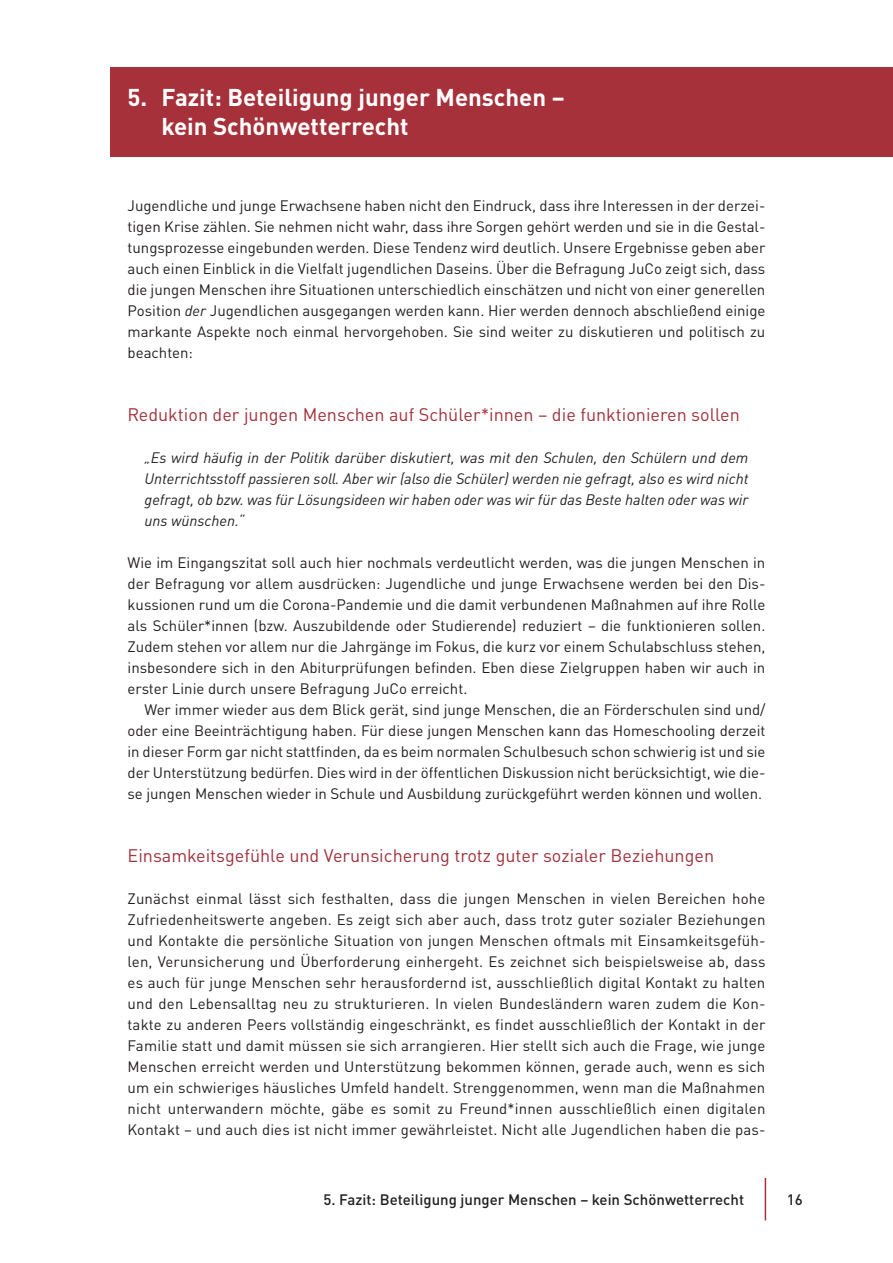
<style>
.page{position:relative;width:893px;height:1263px;background:#fff}
.page>*{position:absolute;margin:0;border:0;box-sizing:border-box;transform-origin:0 0}
.Überschrift_1{font:700 24px/28.8px "DIN Pro";color:#fff}
.Überschrift_3{font:18px "DIN Pro";color:#a1323d}
.Standard__nachfolgen{font:15px/21px "DIN Pro";color:#231f20;text-align:justify}
.Zitat{font:italic 15px/21px "DIN Pro";color:#231f20;text-align:justify}
.t1{font:500 15px "DIN Pro";color:#231f20}
.s1{font-style:italic}
</style>
<div class="page">
<hr style="left:765px;top:1178px;width:1px;height:42px;background:#a7313b">
<div style="left:111px;top:67px;width:782px;height:89px;background:#a7313b"></div>
<p class="Überschrift_1" style="left:162px;top:80px;width:405px;text-indent:-34px">5. Fazit: Beteiligung junger Menschen – kein Schönwetterrecht</p>
<p class="Standard__nachfolgen" style="left:128px;top:194px;width:639px">Jugendliche und junge Erwachsene haben nicht den Eindruck, dass ihre Interessen in der derzei&shy;tigen Krise zählen. Sie nehmen nicht wahr, dass ihre Sorgen gehört werden und sie in die Gestal&shy;tungsprozesse eingebunden werden. Diese Tendenz wird deutlich. Unsere Ergebnisse geben aber auch einen Einblick in die Vielfalt jugendlichen Daseins. Über die Befragung JuCo zeigt sich, dass die jungen Menschen ihre Situationen unterschiedlich einschätzen und nicht von einer generellen Position <span class="s1">der</span> Jugendlichen ausgegangen werden kann. Hier werden dennoch abschließend einige markante Aspekte noch einmal hervorgehoben. Sie sind weiter zu diskutieren und politisch zu beachten:</p>
<p class="Überschrift_3" style="left:128px;top:401px;width:614px">Reduktion der jungen Menschen auf Schüler*innen – die funktionieren sollen</p>
<p class="Zitat" style="left:145px;top:446px;width:605px">„Es wird häufig in der Politik darüber diskutiert, was mit den Schulen, den Schülern und dem Unterrichtsstoff passieren soll. Aber wir (also die Schüler) werden nie gefragt, also es wird nicht gefragt, ob bzw. was für Lösungsideen wir haben oder was wir für das Beste halten oder was wir uns wünschen.“</p>
<p class="Standard__nachfolgen" style="left:128px;top:551px;width:639px">Wie im Eingangszitat soll auch hier nochmals verdeutlicht werden, was die jungen Menschen in der Befragung vor allem ausdrücken: Jugendliche und junge Erwachsene werden bei den Dis&shy;kussionen rund um die Corona-Pandemie und die damit verbundenen Maßnahmen auf ihre Rolle als Schüler*innen (bzw. Auszubildende oder Studierende) reduziert – die funktionieren sollen.<br>Zudem stehen vor allem nur die Jahrgänge im Fokus, die kurz vor einem Schulabschluss stehen, insbesondere sich in den Abiturprüfungen befinden. Eben diese Zielgruppen haben wir auch in erster Linie durch unsere Befragung JuCo erreicht.</p>
<p class="Standard__nachfolgen" style="left:128px;top:698px;width:639px;text-indent:17px">Wer immer wieder aus dem Blick gerät, sind junge Menschen, die an Förderschulen sind und/ oder eine Beeinträchtigung haben. Für diese jungen Menschen kann das Homeschooling derzeit in dieser Form gar nicht stattfinden, da es beim normalen Schulbesuch schon schwierig ist und sie der Unterstützung bedürfen. Dies wird in der öffentlichen Diskussion nicht berücksichtigt, wie die&shy;se jungen Menschen wieder in Schule und Ausbildung zurückgeführt werden können und wollen.</p>
<p class="Überschrift_3" style="left:128px;top:842px;width:588px">Einsamkeitsgefühle und Verunsicherung trotz guter sozialer Beziehungen</p>
<p class="Standard__nachfolgen" style="left:128px;top:887px;width:639px">Zunächst einmal lässt sich festhalten, dass die jungen Menschen in vielen Bereichen hohe Zufriedenheitswerte angeben. Es zeigt sich aber auch, dass trotz guter sozialer Beziehungen und Kontakte die persönliche Situation von jungen Menschen oftmals mit Einsamkeitsgefüh&shy;len, Verunsicherung und Überforderung einhergeht. Es zeichnet sich beispielsweise ab, dass es auch für junge Menschen sehr herausfordernd ist, ausschließlich digital Kontakt zu halten und den Lebensalltag neu zu strukturieren. In vielen Bundesländern waren zudem die Kon&shy;takte zu anderen Peers vollständig eingeschränkt, es findet ausschließlich der Kontakt in der Familie statt und damit müssen sie sich arrangieren. Hier stellt sich auch die Frage, wie junge Menschen erreicht werden und Unterstützung bekommen können, gerade auch, wenn es sich um ein schwieriges häusliches Umfeld handelt. Strenggenommen, wenn man die Maßnahmen nicht unterwandern möchte, gäbe es somit zu Freund*innen ausschließlich einen digitalen Kontakt – und auch dies ist nicht immer gewährleistet. Nicht alle Jugendlichen haben die pas-</p>
<p class="t1" style="left:323px;top:1187px;width:422px">5. Fazit: Beteiligung junger Menschen – kein Schönwetterrecht</p>
<p class="t1" style="left:787px;top:1187px;width:17px">16</p>
</div>
